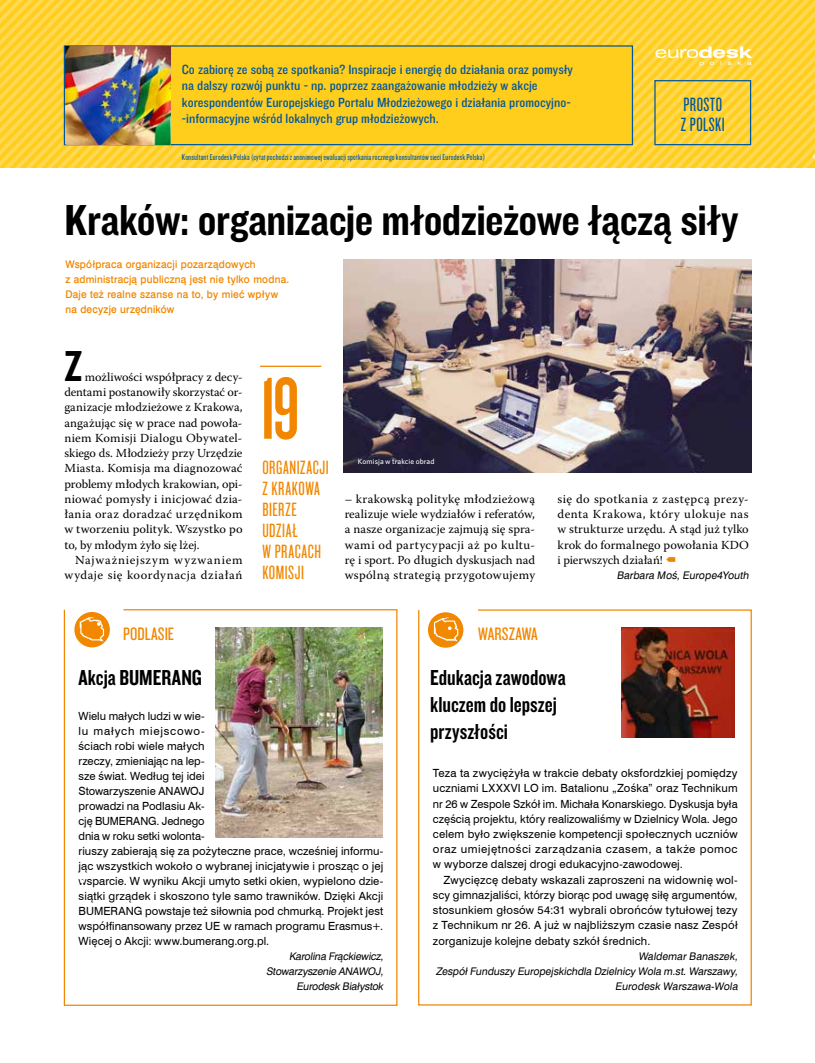
<style>
.page{position:relative;width:815px;height:1063px;background:#fff}
.page>*{position:absolute;margin:0;border:0;box-sizing:border-box;transform-origin:0 0}
.t1{font:91.38px "Knockout 47 Bantamweight";color:#f18700}
.t2{font:45px "Knockout 50 Welterweight";letter-spacing:-.01em;color:#000}
.t3{font:45px "Knockout 49 Liteweight";color:#000}
.t4{font:22.5px/27px "Knockout 49 Liteweight";color:#000}
.t5{font:20px/21.1px "Knockout 27 Junior Bantamwt";letter-spacing:.03em;color:#f18700}
.t6{font:20px/20px "Knockout 27 Junior Bantamwt";letter-spacing:.025em;color:#00569d}
.t7{font:18.75px "Knockout 28 Junior Feathrwt";letter-spacing:.005em;color:#f18700}
.t8{font:13.75px/16.2px "Knockout 30 Junior Welterwt";color:#00569d}
.t9{font:12.25px/15.2px "Warnock Pro";letter-spacing:.015em;color:#000;text-align:justify}
.t10{font:12.25px/15.2px "Warnock Pro";letter-spacing:.05em;color:#000;text-align:right}
.t11{font:11.25px/15px "Swiss 721 BT";letter-spacing:.005em;color:#000;text-align:justify}
.t12{font:italic 11.25px/15px "Swiss 721 BT";color:#000;text-align:right}
.t13{font:700 11.25px/15px "Swiss 721 BT";letter-spacing:.01em;color:#f18700}
.t14{font:8.75px "Knockout 28 Junior Feathrwt";letter-spacing:.02em;color:#00569d}
.t15{font:500 7.5px "Whitney";letter-spacing:.01em;color:#fff}
</style>
<div class="page">
<svg style="left:418px;top:609px;width:334px;height:397px"></svg>
<svg style="left:63px;top:609px;width:335px;height:397px"></svg>
<svg style="left:0;top:0;width:815px;height:168px"></svg>
<div style="left:654px;top:80px;width:97px;height:65px;border:1px solid #00569d"></div>
<svg style="left:80px;top:880px;width:4px;height:3px"></svg>
<img style="left:621px;top:627px;width:113px;height:110px">
<img style="left:215px;top:627px;width:167px;height:211px">
<img style="left:344px;top:259px;width:407px;height:213px">
<hr style="left:260px;top:366px;width:61px;height:1px;background:#f18700">
<img style="left:74px;top:612px;width:36px;height:35px;border-radius:18px">
<svg style="left:97px;top:622px;width:4px;height:4px"></svg>
<img style="left:428px;top:612px;width:35px;height:36px;border-radius:18px">
<svg style="left:448px;top:626px;width:4px;height:4px"></svg>
<div style="left:64px;top:45px;width:569px;height:100px;background:#ffcd1c;border:1px solid #00569d"></div>
<img style="left:65px;top:47px;width:105px;height:97px">
<p class="t8" style="left:182px;top:61px;width:393px">Co zabiorę ze sobą ze spotkania? Inspiracje i energię do działania oraz pomysły na dalszy rozwój punktu - np. poprzez zaangażowanie młodzieży w akcje korespondentów Europejskiego Portalu Młodzieżowego i działania promocyjno--informacyjne wśród lokalnych grup młodzieżowych.</p>
<p class="t14" style="left:182px;top:152px;width:305px">Konsultant Eurodesk Polska (cytat pochodzi z anonimowej ewaluacji spotkania rocznego konsultantów sieci Eurodesk Polska)</p>
<h3 class="t6" style="left:681px;top:94px;width:46px">PROSTO<br>Z POLSKI</h3>
<h2 class="t2" style="left:64px;top:191px;width:676px">Kraków: organizacje młodzieżowe łączą siły</h2>
<p class="t13" style="left:65px;top:257px;width:225px">Współpraca organizacji pozarządowych<br>z administracją publiczną jest nie tylko modna.<br>Daje też realne szanse na to, by mieć wpływ na decyzje urzędników</p>
<h2 class="t3" style="left:64px;top:337px;width:19px">Z</h2>
<p class="t9" style="left:64px;top:369px;width:180px;text-indent:21px">możliwości współpracy z decy&shy;dentami postanowiły skorzystać or&shy;ganizacje młodzieżowe z Krakowa, angażując się w prace nad powoła&shy;niem Komisji Dialogu Obywatel&shy;skiego ds. Młodzieży przy Urzędzie Miasta. Komisja ma diagnozować problemy młodych krakowian, opi&shy;niować pomysły i inicjować dzia&shy;łania oraz doradzać urzędnikom w tworzeniu polityk. Wszystko po to, by młodym żyło się lżej.</p>
<p class="t10" style="left:64px;top:552px;width:180px">Najważniejszym wyzwaniem wydaje się koordynacja działań</p>
<h1 class="t1" style="left:260px;top:355px;width:41px">19</h1>
<h3 class="t5" style="left:262px;top:456px;width:68px">ORGANIZACJI<br>Z KRAKOWA<br>BIERZE<br>UDZIAŁ<br>W PRACACH<br>KOMISJI</h3>
<p class="t15" style="left:358px;top:456px;width:78px">Komisja w trakcie obrad</p>
<p class="t9" style="left:345px;top:491px;width:192px">– krakowską politykę młodzieżową realizuje wiele wydziałów i referatów, a nasze organizacje zajmują się spra&shy;wami od partycypacji aż po kultu&shy;rę i sport. Po długich dyskusjach nad wspólną strategią przygotowujemy</p>
<p class="t9" style="left:558px;top:491px;width:193px">się do spotkania z zastępcą prezy&shy;denta Krakowa, który ulokuje nas w strukturze urzędu. A stąd już tylko krok do formalnego powołania KDO i pierwszych działań!</p>
<p class="t12" style="left:617px;top:567px;width:134px">Barbara Moś, Europe4Youth</p>
<h3 class="t7" style="left:123px;top:622px;width:52px">PODLASIE</h3>
<h3 class="t4" style="left:78px;top:663px;width:125px">Akcja BUMERANG</h3>
<h3 class="t4" style="left:430px;top:664px;width:137px">Edukacja zawodowa kluczem do lepszej przyszłości</h3>
<h3 class="t7" style="left:478px;top:622px;width:61px">WARSZAWA</h3>
<p class="t11" style="left:79px;top:708px;width:306px;text-align:left">Wielu małych ludzi w wie-<br>lu małych miejscowo-<br>ściach robi wiele małych<br>rzeczy, zmieniając na lep-<br>sze świat. Według tej idei<br>Stowarzyszenie ANAWOJ<br>prowadzi na Podlasiu Ak-<br>cję BUMERANG. Jednego<br>dnia w roku setki wolonta-<br>riuszy zabierają się za pożyteczne prace, wcześniej informu&shy;jąc wszystkich wokoło o wybranej inicjatywie i prosząc o jej wsparcie. W wyniku Akcji umyto setki okien, wypielono dzie&shy;siątki grządek i skoszono tyle samo trawników. Dzięki Akcji BUMERANG powstaje też siłownia pod chmurką. Projekt jest współfinansowany przez UE w ramach programu Erasmus+.<br>Więcej o Akcji: www.bumerang.org.pl.</p>
<p class="t12" style="left:266px;top:949px;width:119px">Karolina Frąckiewicz,<br>Stowarzyszenie ANAWOJ,<br>Eurodesk Białystok</p>
<p class="t11" style="left:433px;top:765px;width:306px">Teza ta zwyciężyła w trakcie debaty oksfordzkiej pomiędzy uczniami LXXXVI LO im. Batalionu „Zośka” oraz Technikum nr 26 w Zespole Szkół im. Michała Konarskiego. Dyskusja była częścią projektu, który realizowaliśmy w Dzielnicy Wola. Jego celem było zwiększenie kompetencji społecznych uczniów oraz umiejętności zarządzania czasem, a także pomoc w wyborze dalszej drogi edukacyjno-zawodowej.</p>
<p class="t11" style="left:433px;top:872px;width:306px;text-indent:11px">Zwycięzcę debaty wskazali zaproszeni na widownię wol&shy;scy gimnazjaliści, którzy biorąc pod uwagę siłę argumentów, stosunkiem głosów 54:31 wybrali obrońców tytułowej tezy z Technikum nr 26. A już w najbliższym czasie nasz Zespół zorganizuje kolejne debaty szkół średnich.</p>
<p class="t12" style="left:436px;top:948px;width:303px">Waldemar Banaszek,<br>Zespół Funduszy Europejskichdla Dzielnicy Wola m.st. Warszawy,<br>Eurodesk Warszawa-Wola</p>
</div>
